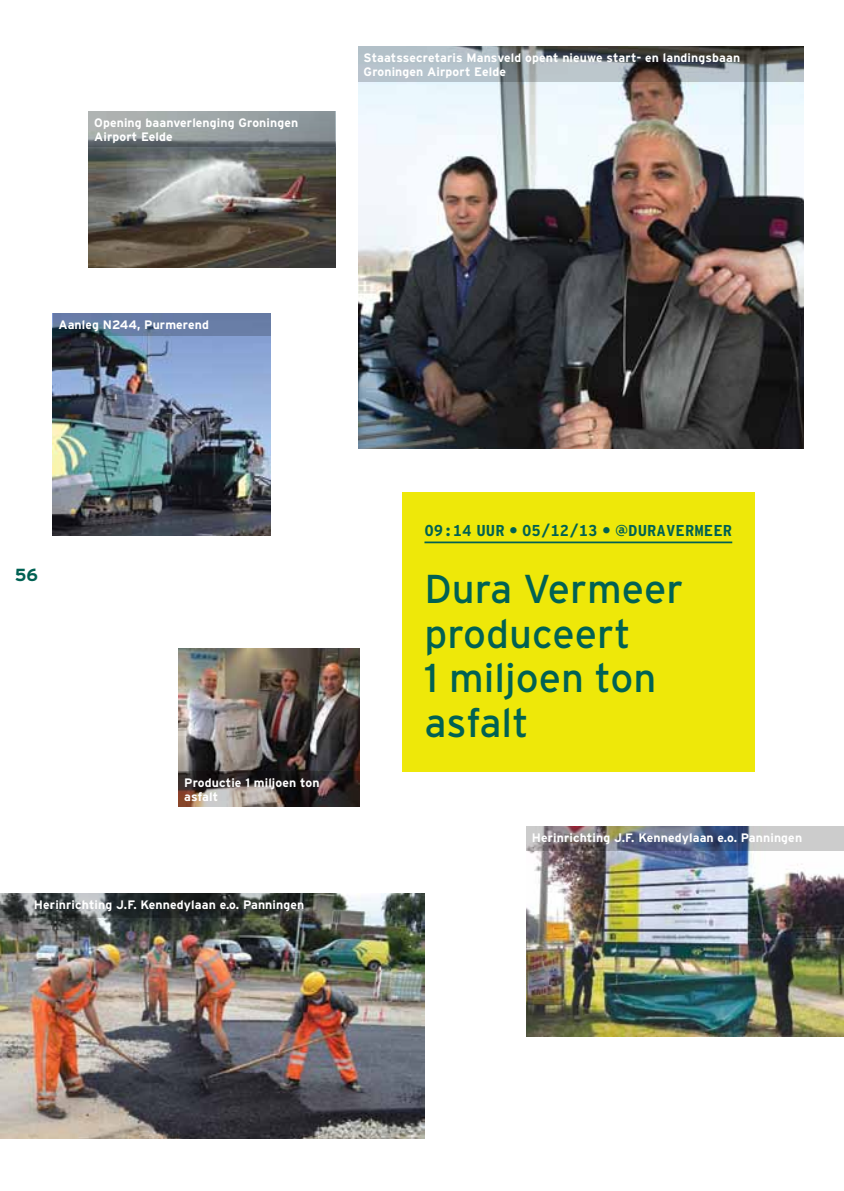
<style>
.page{position:relative;width:844px;height:1191px;background:#fff}
.page>*{position:absolute;margin:0;border:0;box-sizing:border-box;transform-origin:0 0}
.t1{font:40.25px/44.6px "Interstate";color:#006153}
.t2{font:700 17.5px "Interstate";color:#006153}
.t3{font:700 15.75px "Interstate Mono";color:#006153}
.t4{font:700 12.25px/14px "Interstate";letter-spacing:.01em;color:#fff}
.s1{font-family:"Interstate"}
</style>
<div class="page">
<img style="left:358px;top:82px;width:445px;height:366px">
<img style="left:526px;top:850px;width:317px;height:186px">
<img style="left:88px;top:147px;width:247px;height:121px">
<img style="left:0;top:893px;width:424px;height:245px">
<img style="left:53px;top:336px;width:217px;height:200px">
<div style="left:402px;top:492px;width:352px;height:280px;background:#eee809"></div>
<hr style="left:424px;top:541px;width:308px;height:2px;background:#006153">
<img style="left:179px;top:649px;width:180px;height:122px">
<img style="left:179px;top:771px;width:180px;height:35px">
<svg style="left:88px;top:112px;width:247px;height:35px;background:#8e9598"></svg>
<svg style="left:53px;top:313px;width:217px;height:23px;background:#5e7499"></svg>
<svg style="left:0;top:893px;width:313px;height:24px;background:#3e4342"></svg>
<img style="left:526px;top:826px;width:317px;height:24px">
<svg style="left:358px;top:47px;width:445px;height:35px;background:#868d91"></svg>
<p class="t4" style="left:94px;top:116px;width:205px">Opening baanverlenging Groningen<br>Airport Eelde</p>
<p class="t4" style="left:363px;top:51px;width:378px">Staatssecretaris Mansveld opent nieuwe start- en landingsbaan<br>Groningen Airport Eelde</p>
<p class="t4" style="left:58px;top:317px;width:152px">Aanleg N244, Purmerend</p>
<h2 class="t2" style="left:15px;top:564px;width:25px">56</h2>
<p class="t4" style="left:184px;top:775px;width:137px">Productie 1 miljoen ton asfalt</p>
<p class="t4" style="left:34px;top:897px;width:272px">Herinrichting J.F. Kennedylaan e.o. Panningen</p>
<p class="t3" style="left:424px;top:522px;width:309px">09:14 UUR • 05/12/13 • <span class="s1">@</span>DURAVERMEER</p>
<h1 class="t1" style="left:424px;top:566px;width:260px">Dura Vermeer produceert<br>1 miljoen ton asfalt</h1>
<p class="t4" style="left:531px;top:830px;width:272px">Herinrichting J.F. Kennedylaan e.o. Panningen</p>
</div>
